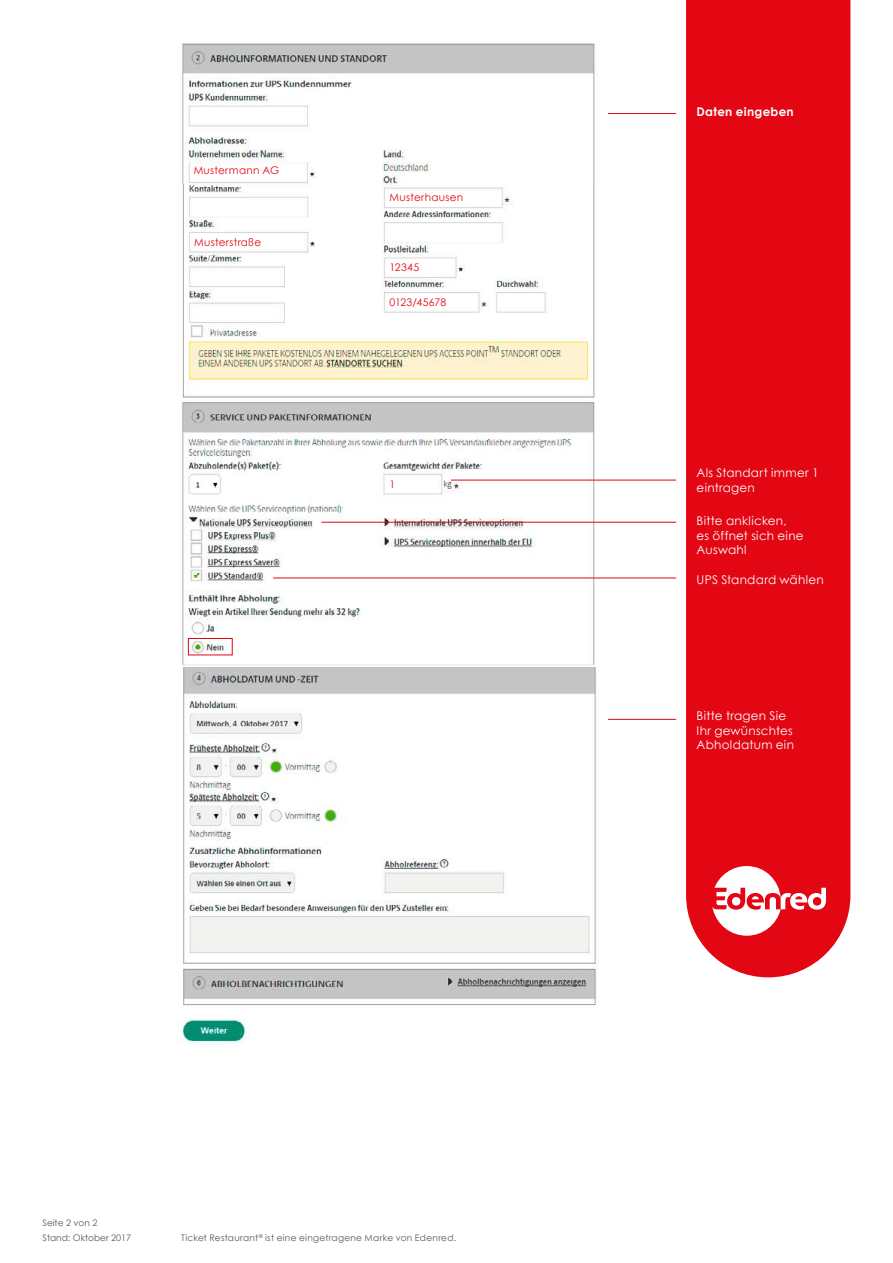
<style>
.page{position:relative;width:893px;height:1263px;background:#fff}
.page>*{position:absolute;margin:0;border:0;box-sizing:border-box;transform-origin:0 0}
.t1{font:12px/14.4px "Century Gothic";letter-spacing:.02em;color:#fff}
.t2{font:700 12px "Century Gothic";letter-spacing:.02em;color:#fff}
.t3{font:10.5px "Century Gothic";letter-spacing:.025em;color:#e30613}
.t4{font:10.5px "Century Gothic";letter-spacing:.005em;color:#e30613}
.t5{font:9px "Century Gothic";letter-spacing:.02em;color:#575756}
.t6{font:9px/14.7px "Century Gothic";color:#575756}
</style>
<div class="page">
<div style="left:686px;top:0;width:164px;height:977px;background:#e30613"></div>
<svg style="left:712px;top:866px;width:114px;height:70px"></svg>
<img style="left:183px;top:184px;width:412px;height:214px">
<img style="left:178px;top:667px;width:420px;height:378px">
<img style="left:182px;top:402px;width:421px;height:264px">
<div style="left:188px;top:638px;width:45px;height:17px;border:1px solid #e30613"></div>
<img style="left:182px;top:43px;width:413px;height:141px">
<hr style="left:608px;top:113px;width:68px;height:1px;background:#e30613">
<hr style="left:451px;top:480px;width:225px;height:1px;background:#e30613">
<hr style="left:321px;top:522px;width:355px;height:1px;background:#e30613">
<hr style="left:608px;top:719px;width:68px;height:1px;background:#e30613">
<hr style="left:273px;top:578px;width:403px;height:1px;background:#e30613">
<p class="t3" style="left:194px;top:163px;width:87px">Mustermann AG</p>
<p class="t3" style="left:194px;top:235px;width:68px">Musterstraße</p>
<p class="t3" style="left:390px;top:190px;width:75px">Musterhausen</p>
<p class="t3" style="left:390px;top:260px;width:31px">12345</p>
<p class="t4" style="left:390px;top:295px;width:58px">0123/45678</p>
<p class="t3" style="left:390px;top:477px;width:7px">1</p>
<p class="t6" style="left:43px;top:1215px;width:90px">Seite 2 von 2<br>Stand: Oktober 2017</p>
<p class="t5" style="left:181px;top:1231px;width:277px">Ticket Restaurant<sup>®</sup> ist eine eingetragene Marke von Edenred.</p>
<p class="t2" style="left:697px;top:103px;width:99px">Daten eingeben</p>
<p class="t1" style="left:697px;top:465px;width:124px">Als Standart immer 1 eintragen</p>
<p class="t1" style="left:697px;top:514px;width:109px">Bitte anklicken,<br>es öffnet sich eine<br>Auswahl</p>
<p class="t1" style="left:697px;top:573px;width:129px">UPS Standard wählen</p>
<p class="t1" style="left:697px;top:709px;width:99px">Bitte tragen Sie<br>Ihr gewünschtes<br>Abholdatum ein</p>
</div>
